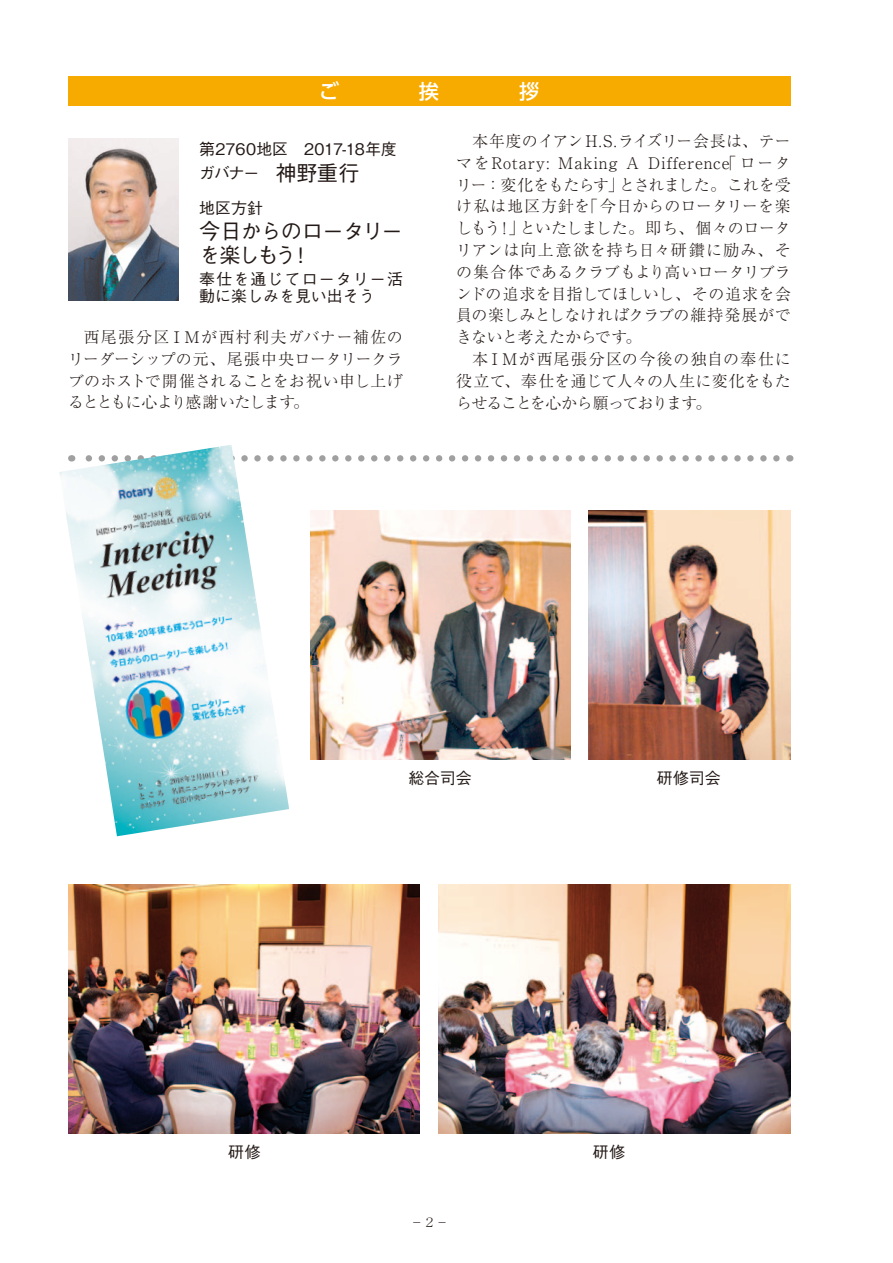
<style>
.page{position:relative;width:893px;height:1263px;background:#fff}
.page>*{position:absolute;margin:0;border:0;box-sizing:border-box;transform-origin:0 0}
.t1{font:500 21.3px/23.4px "Gothic BBB Pr 6";letter-spacing:-.06em;color:#231916}
.t2{font:500 20.25px "UD Shin Go Pr 6 N";color:#fff}
.t3{font:300 15.9px/21.8px "Ryumin Pr 6 N";letter-spacing:-.015em;color:#231916;text-align:justify}
.t4{font:500 15.9px/23.9px "Gothic BBB Pr 6";color:#231916}
.t5{font:500 15.9px/17px "Gothic BBB Pr 6";letter-spacing:.07em;color:#231916}
.t6{font:300 12.75px "Ryumin Pr 6 N";color:#231916}
.s1{font-size:21.3px}
</style>
<div class="page">
<svg style="left:293px;top:455px;width:483px;height:6px"></svg>
<div style="left:68px;top:77px;width:723px;height:29px;background:#f7ab00"></div>
<img style="left:311px;top:510px;width:259px;height:250px">
<img style="left:68px;top:884px;width:352px;height:250px">
<img style="left:588px;top:510px;width:202px;height:250px">
<img style="left:438px;top:884px;width:352px;height:250px">
<img style="left:59px;top:445px;width:230px;height:391px">
<img style="left:68px;top:138px;width:110px;height:163px">
<p class="t2" style="left:319px;top:75px;width:22px">ご</p>
<p class="t2" style="left:419px;top:75px;width:22px">挨</p>
<p class="t2" style="left:519px;top:75px;width:22px">拶</p>
<p class="t4" style="left:199px;top:136px;width:199px">第2760地区　2017-18年度ガバナー　<span class="s1">神野重行</span></p>
<p class="t4" style="left:199px;top:195px;width:65px">地区方針</p>
<h1 class="t1" style="left:199px;top:218px;width:205px">今日からのロータリーを楽しもう！</h1>
<p class="t5" style="left:199px;top:269px;width:205px">奉仕を通じてロータリー活動に楽しみを見い出そう</p>
<p class="t3" style="left:68px;top:325px;width:336px;text-indent:16px">西尾張分区ＩＭが西村利夫ガバナー補佐のリーダーシップの元、尾張中央ロータリークラブのホストで開催されることをお祝い申し上げるとともに心より感謝いたします。</p>
<p class="t3" style="left:456px;top:129px;width:336px;text-indent:16px">本年度のイアンH.S.ライズリー会長は、テーマをRotary: Making A Difference「ロータリー：変化をもたらす」とされました。これを受け私は地区方針を「今日からのロータリーを楽しもう！」といたしました。即ち、個々のロータリアンは向上意欲を持ち日々研鑽に励み、その集合体であるクラブもより高いロータリブランドの追求を目指してほしいし、その追求を会員の楽しみとしなければクラブの維持発展ができないと考えたからです。</p>
<p class="t3" style="left:456px;top:347px;width:336px;text-indent:16px">本ＩＭが西尾張分区の今後の独自の奉仕に役立て、奉仕を通じて人々の人生に変化をもたらせることを心から願っております。</p>
<p class="t4" style="left:228px;top:1139px;width:34px">研修</p>
<p class="t4" style="left:408px;top:765px;width:65px">総合司会</p>
<p class="t4" style="left:657px;top:765px;width:66px">研修司会</p>
<p class="t6" style="left:410px;top:1212px;width:40px">－２－</p>
<p class="t4" style="left:593px;top:1139px;width:34px">研修</p>
</div>
